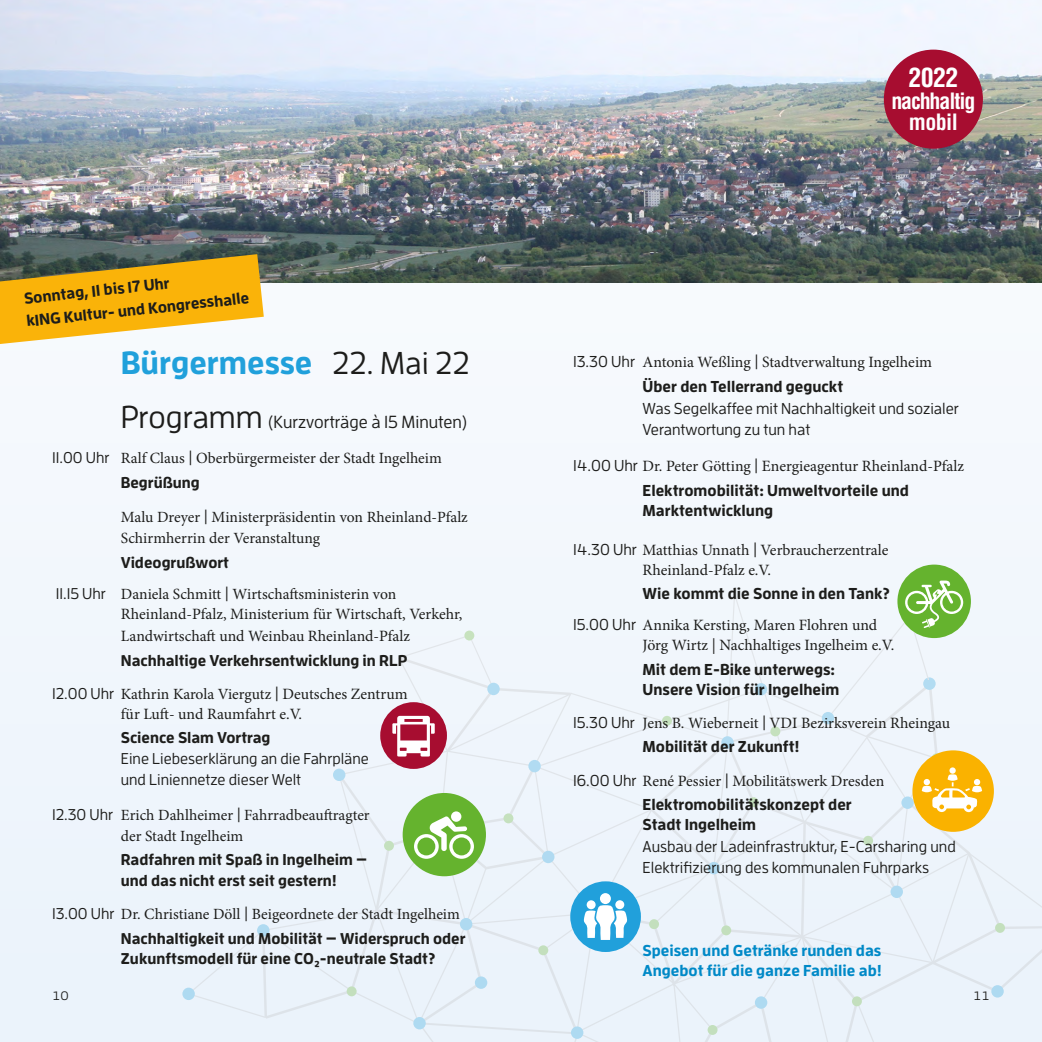
<style>
.page{position:relative;width:1042px;height:1042px;background:#fff}
.page>*{position:absolute;margin:0;border:0;box-sizing:border-box;transform-origin:0 0}
.t1{font:700 32.02px "Enzo OT";color:#20a0db}
.t2{font:700 condensed 25.9px "Helvetica LT Std";color:#fff}
.t3{font:700 condensed 21.88px/21px "Helvetica LT Std";letter-spacing:-.05em;color:#fff;text-align:center}
.t4{font:500 17.5px "Enzo OT";color:#1d1d1b}
.t5{font:15.75px/20.1px "Minion Pro";color:#1d1d1b}
.t6{font:700 15.75px/20.1px "Enzo OT";color:#1d1d1b}
.t7{font:500 15.75px/21px "Enzo OT";color:#1d1d1b}
.t8{font:700 15.75px/20.1px "Enzo OT";color:#0089c7}
.t9{font:15.58px/20.8px "Minion Pro";color:#1d1d1b}
.t10{font:700 15.58px/20.8px "Enzo OT";color:#1d1d1b}
.t11{font:500 15.58px/20.8px "Enzo OT";color:#1d1d1b}
.t12{font:500 12.25px "Enzo OT";color:#1d1d1b}
.s1{font-weight:500;font-size:31.5px;color:#1d1d1b}
.s2{font-size:31.5px}
.s3{font-family:"Enzo OT";font-weight:500}
.s4{font-size:15.75px}
</style>
<div class="page">
<div style="left:521px;top:0;width:521px;height:1042px;background:#f4f8fd"></div>
<div style="left:0;top:0;width:521px;height:1042px;background:#f2f7fc"></div>
<svg style="left:182px;top:677px;width:822px;height:365px"></svg>
<div style="left:571px;top:1026px;width:12px;height:13px;background:#aedaf1;border-radius:50%"></div>
<svg style="left:413px;top:1017px;width:13px;height:12px"></svg>
<svg style="left:633px;top:823px;width:297px;height:219px"></svg>
<div style="left:403px;top:793px;width:83px;height:83px;background:#65b32e;border-radius:50%"></div>
<svg style="left:414px;top:811px;width:60px;height:48px"></svg>
<div style="left:912px;top:750px;width:82px;height:82px;background:#fab200;border-radius:50%"></div>
<div style="left:380px;top:702px;width:67px;height:67px;background:#a70d30;border-radius:50%"></div>
<svg style="left:392px;top:716px;width:43px;height:40px"></svg>
<img style="left:0;top:0;width:1042px;height:283px">
<div style="left:897px;top:564px;width:74px;height:74px;background:#65b32e;border-radius:50%"></div>
<svg style="left:539px;top:580px;width:443px;height:243px"></svg>
<div style="left:570px;top:881px;width:71px;height:71px;background:#21a0db;border-radius:50%"></div>
<svg style="left:583px;top:893px;width:44px;height:47px"></svg>
<div style="left:884px;top:50px;width:99px;height:99px;background:#a70d30;border-radius:50%"></div>
<svg style="left:0;top:254px;width:264px;height:90px"></svg>
<p class="t6" style="left:23px;top:286px;width:225px;line-height:22.8px;rotate:-6deg">Sonntag, 11 bis 17 Uhr<br>kING Kultur- und Kongresshalle</p>
<h1 class="t1" style="left:121px;top:342px;width:350px">Bürgermesse <span class="s1">22. Mai 22</span></h1>
<p class="t4" style="left:121px;top:412px;width:348px"><span class="s2">Programm</span> (Kurzvorträge à 15 Minuten)</p>
<p class="t9" style="left:52px;top:448px;width:391px"><span class="s3">11.00 Uhr</span> Ralf Claus <span class="s3">|</span> Oberbürgermeister der Stadt Ingelheim</p>
<p class="t10" style="left:121px;top:471px;width:80px">Begrüßung</p>
<p class="t9" style="left:121px;top:507px;width:348px">Malu Dreyer <span class="s3">|</span> Ministerpräsidentin von Rheinland-Pfalz<br>Schirmherrin der Veranstaltung</p>
<p class="t10" style="left:121px;top:551px;width:110px">Videogrußwort</p>
<p class="t9" style="left:56px;top:584px;width:342px"><span class="s3">11.15 Uhr</span> Daniela Schmitt <span class="s3">|</span> Wirtschaftsministerin von</p>
<p class="t5" style="left:121px;top:603px;width:343px;line-height:21.9px">Rheinland-Pfalz, Ministerium für Wirtschaft, Verkehr,<br>Landwirtschaft und Weinbau Rheinland-Pfalz</p>
<p class="t10" style="left:121px;top:649px;width:288px">Nachhaltige Verkehrsentwicklung in RLP</p>
<p class="t9" style="left:52px;top:683px;width:357px"><span class="s3">12.00 Uhr</span> Kathrin Karola Viergutz <span class="s3">|</span> <span class="s4">Deutsches Zentrum</span></p>
<p class="t5" style="left:121px;top:704px;width:183px">für Luft- und Raumfahrt e.V.</p>
<p class="t10" style="left:121px;top:727px;width:151px">Science Slam Vortrag</p>
<p class="t11" style="left:121px;top:748px;width:250px">Eine Liebeserklärung an die Fahrpläne und Liniennetze dieser Welt</p>
<p class="t9" style="left:121px;top:804px;width:250px;text-indent:-69px"><span class="s3">12.30 Uhr</span> Erich Dahlheimer <span class="s3">|</span> Fahrradbeauftragter der Stadt Ingelheim</p>
<p class="t10" style="left:121px;top:848px;width:248px">Radfahren mit Spaß in Ingelheim — und das nicht erst seit gestern!</p>
<p class="t9" style="left:52px;top:903px;width:409px"><span class="s3">13.00 Uhr</span> Dr. Christiane Döll <span class="s3">|</span> Beigeordnete der Stadt Ingelheim</p>
<p class="t10" style="left:121px;top:927px;width:346px">Nachhaltigkeit und Mobilität — Widerspruch oder<br>Zukunftsmodell für eine CO₂-neutrale Stadt?</p>
<h2 class="t2" style="left:908px;top:61px;width:52px">2022</h2>
<h3 class="t3" style="left:891px;top:90px;width:86px">nachhaltig mobil</h3>
<p class="t5" style="left:573px;top:352px;width:360px"><span class="s3">13.30 Uhr</span> Antonia Weßling <span class="s3">|</span> Stadtverwaltung Ingelheim</p>
<p class="t6" style="left:642px;top:376px;width:202px">Über den Tellerrand geguckt</p>
<p class="t7" style="left:642px;top:397px;width:318px">Was Segelkaffee mit Nachhaltigkeit und sozialer<br>Verantwortung zu tun hat</p>
<p class="t5" style="left:573px;top:456px;width:392px"><span class="s3">14.00 Uhr</span> Dr. Peter Götting <span class="s3">|</span> Energieagentur Rheinland-Pfalz</p>
<p class="t6" style="left:642px;top:480px;width:268px">Elektromobilität: Umweltvorteile und<br>Marktentwicklung</p>
<p class="t5" style="left:642px;top:539px;width:248px;text-indent:-69px"><span class="s3">14.30 Uhr</span> Matthias Unnath <span class="s3">|</span> Verbraucherzentrale<br>Rheinland-Pfalz e.V.</p>
<p class="t6" style="left:642px;top:583px;width:249px">Wie kommt die Sonne in den Tank?</p>
<p class="t5" style="left:642px;top:615px;width:253px;text-indent:-69px"><span class="s3">15.00 Uhr</span> Annika Kersting, Maren Flohren und<br>Jörg Wirtz | Nachhaltiges Ingelheim e.V.</p>
<p class="t6" style="left:642px;top:658px;width:198px">Mit dem E-Bike unterwegs:<br>Unsere Vision für Ingelheim</p>
<p class="t5" style="left:573px;top:713px;width:379px"><span class="s3">15.30 Uhr</span> Jens B. Wieberneit <span class="s3">|</span> VDI Bezirksverein Rheingau</p>
<p class="t6" style="left:642px;top:736px;width:159px">Mobilität der Zukunft!</p>
<p class="t5" style="left:573px;top:770px;width:313px"><span class="s3">16.00 Uhr</span> René Pessier <span class="s3">|</span> Mobilitätswerk Dresden</p>
<p class="t6" style="left:642px;top:794px;width:211px">Elektromobilitätskonzept der<br>Stadt Ingelheim</p>
<p class="t7" style="left:642px;top:836px;width:315px">Ausbau der Ladeinfrastruktur, E-Carsharing und<br>Elektrifizierung des kommunalen Fuhrparks</p>
<p class="t8" style="left:642px;top:940px;width:241px">Speisen und Getränke runden das<br>Angebot für die ganze Familie ab!</p>
<p class="t12" style="left:52px;top:988px;width:18px">10</p>
<p class="t12" style="left:973px;top:988px;width:18px">11</p>
</div>
